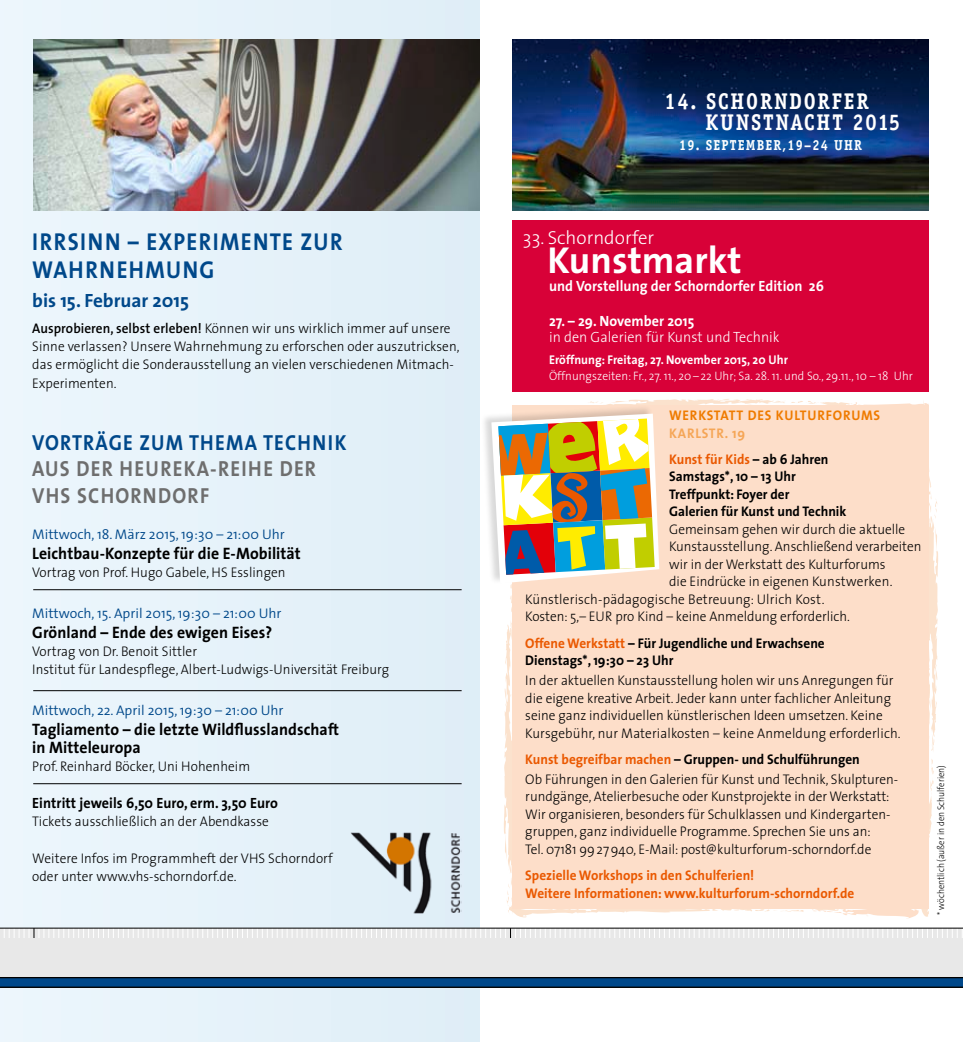
<style>
.page{position:relative;width:963px;height:1042px;background:#fff}
.page>*{position:absolute;margin:0;border:0;box-sizing:border-box;transform-origin:0 0}
.t1{font:700 37.8px "The Sans";color:#fff}
.t2{font:700 24.5px/28px "The Sans";letter-spacing:.08em;color:#00488a;scale:.9 1}
.t3{font:700 22.75px/21px "Officina Serif";letter-spacing:.09em;color:#fff;scale:.89 1}
.t4{font:700 21.88px "The Sans";letter-spacing:.14em;color:#6e6e6e;scale:.9 1}
.t5{font:700 21.88px "The Sans";letter-spacing:.145em;color:#00488a;scale:.9 1}
.t6{font:700 19.25px "The Sans";color:#00488a}
.t7{font:300 18.9px "The Sans";color:#fff}
.t8{font:700 16.62px/18px "The Sans";letter-spacing:.005em;color:#000;scale:.95 1}
.t9{font:700 14.88px "The Sans";letter-spacing:.005em;color:#fff;scale:.95 1}
.t10{font:700 14.88px "The Sans";letter-spacing:.005em;color:#000;scale:.95 1}
.t11{font:300 14.88px "The Sans";letter-spacing:.005em;color:#fff;scale:.95 1}
.t12{font:700 14.53px "Officina Serif";letter-spacing:.09em;color:#fff;scale:.89 1}
.t13{font:300 14px/17.5px "The Sans";color:#000;scale:.95 1}
.t14{font:700 14px/17.5px "The Sans";color:#000;scale:.95 1}
.t15{font:700 14px/26.2px "The Sans";color:#ea5800;scale:.95 1}
.t16{font:300 14px "The Sans";color:#00488a}
.t17{font:700 14px "The Sans";letter-spacing:.155em;color:#ef7b00;scale:.95 1}
.t18{font:700 12.6px "The Sans";letter-spacing:.005em;color:#fff;scale:.95 1}
.t19{font:300 12.25px "The Sans";letter-spacing:.005em;color:#fff;scale:.95 1}
.t20{font:300 9.62px "The Sans";color:#000;scale:.9 1}
.s1{font-weight:600}
.s2{color:#f5a657}
.s3{color:#000}
.s4{color:#ea5800}
.s5{font-weight:700;color:#ea5800}
.s6{font-weight:700}
</style>
<div class="page">
<div style="left:0;top:0;width:479px;height:1042px;background:#e6f2fa"></div>
<img style="left:837px;top:40px;width:91px;height:171px">
<div style="left:0;top:928px;width:962px;height:49px;background:#e8e8e8"></div>
<svg style="left:0;top:978px;width:962px;height:9px;background:#00427f"></svg>
<hr style="left:0;top:977px;width:962px;height:1px;background:#000">
<hr style="left:0;top:987px;width:962px;height:1px;background:#000">
<hr style="left:0;top:928px;width:962px;height:1px;background:#000">
<img style="left:512px;top:40px;width:325px;height:171px">
<img style="left:33px;top:40px;width:446px;height:171px">
<svg style="left:4px;top:928px;width:958px;height:10px"></svg>
<div style="left:480px;top:404px;width:179px;height:180px;background:#000;opacity:.15"></div>
<svg style="left:491px;top:399px;width:447px;height:520px;background:#f4dac4"></svg>
<div style="left:512px;top:221px;width:416px;height:171px;background:#d80138"></div>
<img style="left:351px;top:832px;width:110px;height:82px">
<hr style="left:33px;top:589px;width:428px;height:1px;background:#000">
<hr style="left:33px;top:690px;width:428px;height:1px;background:#000">
<hr style="left:33px;top:783px;width:428px;height:1px;background:#000">
<h2 class="t2" style="left:32px;top:227px;width:346px">IRRSINN – Experimente zur<br>Wahrnehmung</h2>
<h3 class="t6" style="left:32px;top:284px;width:158px">bis 15. Februar 2015</h3>
<p class="t13" style="left:32px;top:319px;width:451px"><span class="s1">Ausprobieren, selbst erleben!</span> Können wir uns wirklich immer auf unsere<br>Sinne verlassen? Unsere Wahrnehmung zu erforschen oder auszutricksen, das ermöglicht die Sonderausstellung an vielen verschiedenen Mitmach-</p>
<p class="t13" style="left:32px;top:374px;width:90px">Experimenten.</p>
<h3 class="t5" style="left:32px;top:424px;width:325px">Vorträge zum Thema Technik</h3>
<h3 class="t4" style="left:32px;top:450px;width:112px">aus der HEURE</h3>
<h3 class="t4" style="left:184px;top:450px;width:148px">KA-Rei he der</h3>
<h3 class="t4" style="left:32px;top:477px;width:140px">VHS Schorndo</h3>
<h3 class="t4" style="left:187px;top:477px;width:23px">rf</h3>
<p class="t16" style="left:32px;top:522px;width:254px">Mittwoch, 18. März 2015, 19:30 – 21:00 Uhr</p>
<p class="t8" style="left:32px;top:544px;width:284px">Leichtbau-Konzepte für die E-Mobilität</p>
<p class="t13" style="left:32px;top:563px;width:268px">Vortrag von Prof. Hugo Gabele, HS Esslingen</p>
<p class="t16" style="left:32px;top:601px;width:251px">Mittwoch, 15. April 2015, 19:30 – 21:00 Uhr</p>
<p class="t8" style="left:32px;top:623px;width:254px">Grönland – Ende des ewigen Eises?</p>
<p class="t13" style="left:32px;top:642px;width:377px">Vortrag von Dr. Benoit Sittler<br>Institut für Landespflege, Albert-Ludwigs-Universität Freiburg</p>
<p class="t16" style="left:32px;top:699px;width:253px">Mittwoch, 22. April 2015, 19:30 – 21:00 Uhr</p>
<p class="t8" style="left:32px;top:720px;width:324px">Tagliamento – die letzte Wildflusslandschaft in Mitteleuropa</p>
<p class="t13" style="left:32px;top:757px;width:231px">Prof. Reinhard Böcker, Uni Hohenheim</p>
<p class="t10" style="left:32px;top:791px;width:260px">Eintritt jeweils 6,50 Euro, erm. 3,50 Euro</p>
<p class="t13" style="left:32px;top:812px;width:250px">Tickets ausschließlich an der Abendkasse</p>
<p class="t13" style="left:32px;top:849px;width:318px">Weitere Infos im Programmheft der VHS Schorndorf oder unter www.vhs-schorndorf.de.</p>
<h3 class="t3" style="left:705px;top:91px;width:220px;text-indent:-41px">14. SCHORNDORFER<br>KUNSTNACHT 2015</h3>
<p class="t12" style="left:679px;top:136px;width:207px">19. SEPTEMBER,19–24 UHR</p>
<h3 class="t7" style="left:523px;top:222px;width:133px">33. Schorndorfer</h3>
<h1 class="t1" style="left:547px;top:229px;width:195px">Kunstmarkt</h1>
<p class="t9" style="left:549px;top:273px;width:291px">und Vorstellung der Schorndorfer Edition 26</p>
<p class="t9" style="left:549px;top:308px;width:155px">27. – 29. November 2015</p>
<p class="t11" style="left:549px;top:324px;width:244px">in den Galerien für Kunst und Technik</p>
<p class="t18" style="left:549px;top:349px;width:253px">Eröffnung: Freitag, 27. November 2015, 20 Uhr</p>
<p class="t19" style="left:549px;top:365px;width:384px">Öffnungszeiten: Fr., 27. 11., 20– 22 Uhr; Sa. 28. 11. und So., 29.11., 10 – 18 Uhr</p>
<p class="t17" style="left:669px;top:404px;width:40px">Werkstatt</p>
<p class="t17" style="left:747px;top:404px;width:130px">des Kulturforums</p>
<p class="t15" style="left:669px;top:419px;width:169px"><span class="s2">Karlstr. 19<br></span>Kunst für Kids <span class="s3">– ab 6 Jahren</span></p>
<p class="t14" style="left:669px;top:467px;width:188px">Samstags*, 10 – 13 Uhr<br>Treffpunkt: Foyer der<br>Galerien für Kunst und Technik</p>
<p class="t13" style="left:669px;top:520px;width:250px">Gemeinsam gehen wir durch die aktuelle</p>
<p class="t13" style="left:669px;top:537px;width:267px">Kunstausstellung. Anschließend verarbeiten</p>
<p class="t13" style="left:669px;top:555px;width:229px">wir in der Werkstatt des Kulturforums</p>
<p class="t13" style="left:669px;top:572px;width:236px">die Eindrücke in eigenen Kunstwerken.</p>
<p class="t13" style="left:525px;top:590px;width:316px">Künstlerisch-pädagogische Betreuung: Ulrich Kost.</p>
<p class="t13" style="left:525px;top:607px;width:343px">Kosten: 5,– EUR pro Kind – keine Anmeldung erforderlich.</p>
<p class="t14" style="left:525px;top:634px;width:317px"><span class="s4">Offene Werkstatt</span> – Für Jugendliche und Erwachsene<br>Dienstags*, 19:30 – 23 Uhr</p>
<p class="t13" style="left:525px;top:671px;width:396px">In der aktuellen Kunstausstellung holen wir uns Anregungen für die eigene kreative Arbeit. Jeder kann unter fachlicher Anleitung seine ganz individuellen künstlerischen Ideen umsetzen. Keine Kursgebühr, nur Materialkosten – keine Anmeldung erforderlich.</p>
<p class="t13" style="left:525px;top:749px;width:394px;line-height:19.9px"><span class="s5">Kunst begreifbar machen</span> <span class="s6">– Gruppen- und Schulführungen<br></span>Ob Führungen in den Galerien für Kunst und Technik, Skulpturen-</p>
<p class="t13" style="left:525px;top:787px;width:386px">rundgänge, Atelierbesuche oder Kunstprojekte in der Werkstatt:<br>Wir organisieren, besonders für Schulklassen und Kindergarten&shy;gruppen, ganz individuelle Programme. Sprechen Sie uns an:<br>Tel. 07181 9927940, E-Mail: post@kulturforum-schorndorf.de</p>
<p class="t15" style="left:525px;top:866px;width:348px;line-height:17.5px">Spezielle Workshops in den Schulferien!<br>Weitere Informationen: www.kulturforum-schorndorf.de</p>
<p class="t20" style="left:932px;top:914px;width:168px;rotate:-90deg">* wöchentlich (außer in den Schulferien)</p>
</div>
